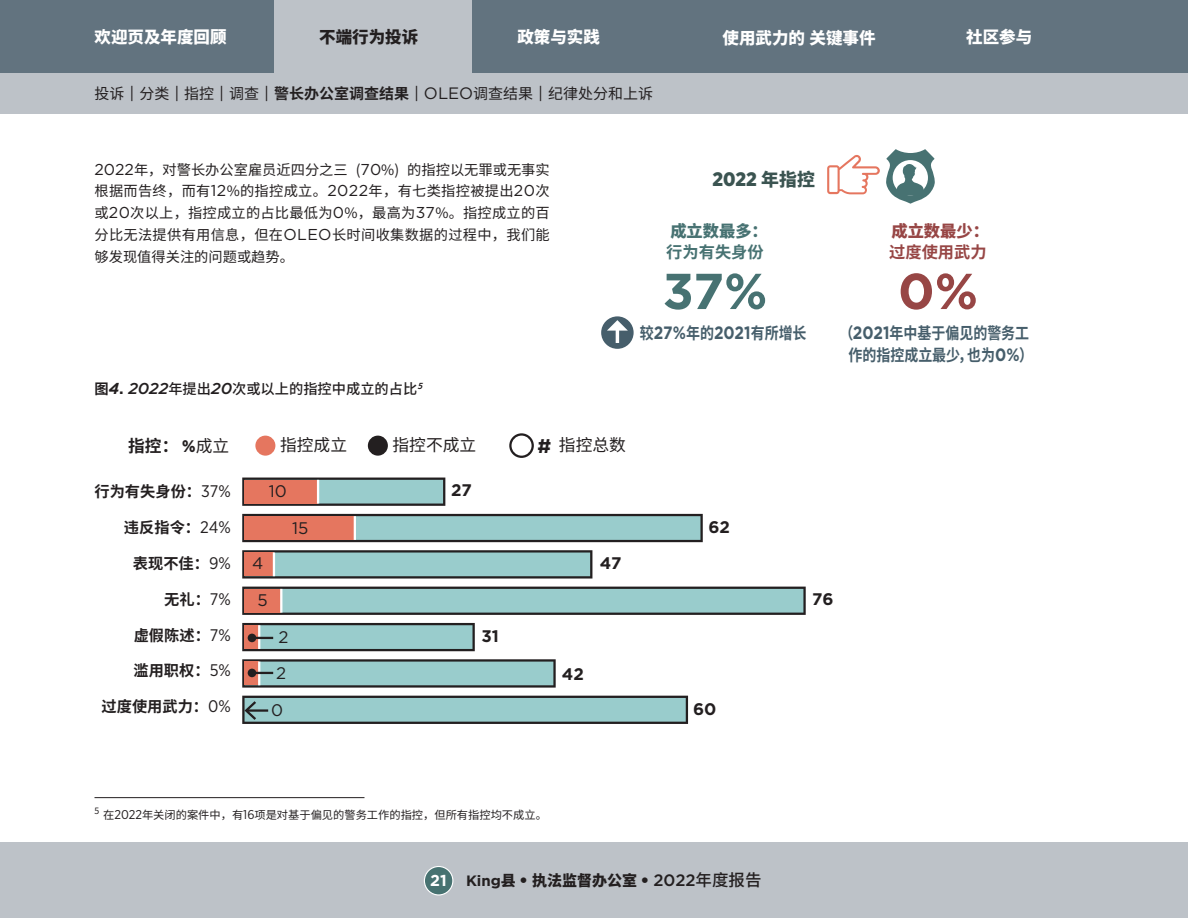
<style>
.page{position:relative;width:1188px;height:918px;background:#fff}
.page>*{position:absolute;margin:0;border:0;box-sizing:border-box;transform-origin:0 0}
.Images{font:700 50.4px "Gotham";color:#477272}
.Images-2{font:700 50.4px "Gotham";color:#974645}
.Images-3{font:700 19.8px "Gotham";color:#231f20}
.Images-4{font:900 19.5px "Gotham Narrow";color:#3b5451}
.Images-5{font:700 16.8px "Gotham";color:#231f20}
.Images-6{font:16.8px "Noto Sans CJ Ksc";color:#231f20}
.Images-7{font:16.8px "Gotham";color:#231f20}
.Images-8{font:700 16.8px "Noto Sans CJ Ksc";color:#231f20}
.t1{font:900 16.5px "Noto Sans CJ Ksc";color:#fff}
.t2{font:900 16.5px "Noto Sans CJ Ksc";color:#231f20}
.Images-9{font:700 16.2px/21.5px "Noto Sans CJ Ksc";color:#465e6b;text-align:center;scale:.86 1}
.Images-10{font:900 16.2px/21.1px "Noto Sans CJ Ksc";color:#477272}
.Images-11{font:900 16.2px/21.1px "Noto Sans CJ Ksc";color:#974645}
.Images-12{font:700 15.3px "Noto Sans CJ Ksc";color:#231f20}
.t3{font:15px "Noto Sans CJ Ksc";color:#231f20}
.t4{font:900 15px "Noto Sans CJ Ksc";color:#231f20}
.paragraph_gotham_10_5{font:14.25px/21.8px "Noto Sans CJ Ksc";letter-spacing:.02em;color:#231f20;text-align:justify}
.paragraph_gotham_10_5-2{font:500 14.25px "Noto Sans CJ Ksc";color:#231f20}
.footnote{font:11.25px "Noto Sans CJ Ksc";color:#231f20}
.s1{font-family:"Gotham";font-size:16.5px}
.s2{font-weight:700}
.s3{font-family:"Gotham";font-size:15.75px}
.s4{font-family:"Noto Sans CJ Ksc";font-size:17.85px}
.s5{font-family:"Gotham";font-weight:700;font-style:italic;font-size:15.75px}
.s6{font-family:"Gotham";font-weight:700;font-size:15.75px}
.s7{font-family:"Gotham";font-style:italic;font-size:15.75px}
.s8{font-family:"Gotham";font-size:17.85px}
.s9{font-family:"Gotham Narrow";font-weight:900}
.s10{font-weight:400}
.s11{font-family:"Gotham Narrow";font-weight:400;font-size:16.8px}
.s12{font-family:"Gotham Narrow";font-size:12.75px}
.s13{font-family:"Gotham";font-weight:700;font-size:15.75px;color:#fff}
.s14{font-family:"Gotham";font-weight:700}
.s15{font-family:"Gotham";font-weight:500;font-size:16.5px}
.s16{font-weight:500;font-size:16.5px}
</style>
<div class="page">
<div style="left:0;top:842px;width:1188px;height:76px;background:#bdc2c8"></div>
<div style="left:424px;top:867px;width:29px;height:28px;background:#477271;border-radius:50%"></div>
<div style="left:424px;top:866px;width:29px;height:30px;border:1px solid #fff;border-radius:50%"></div>
<div style="left:0;top:73px;width:1188px;height:40px;background:#bdc2c8"></div>
<div style="left:0;top:0;width:1188px;height:73px;background:#62737f"></div>
<div style="left:274px;top:0;width:198px;height:74px;background:#bdc2c8"></div>
<svg style="left:827px;top:155px;width:53px;height:39px"></svg>
<svg style="left:886px;top:149px;width:49px;height:55px"></svg>
<div style="left:601px;top:316px;width:33px;height:33px;background:#465e6b;border-radius:50%"></div>
<hr style="left:616px;top:329px;width:3px;height:14px;background:#fff">
<svg style="left:607px;top:320px;width:21px;height:11px"></svg>
<hr style="left:94px;top:797px;width:270px;height:1px;background:#231f20">
<svg style="left:509px;top:433px;width:25px;height:25px"></svg>
<div style="left:368px;top:436px;width:20px;height:20px;background:#231f20;border-radius:50%"></div>
<div style="left:255px;top:436px;width:20px;height:20px;background:#e5765f;border-radius:50%"></div>
<svg style="left:242px;top:478px;width:203px;height:28px;background:#7fa4a4"></svg>
<div style="left:245px;top:480px;width:73px;height:24px;background:#e5765f"></div>
<hr style="left:317px;top:480px;width:2px;height:24px;background:#fff">
<svg style="left:242px;top:514px;width:461px;height:28px;background:#82a9a9"></svg>
<div style="left:245px;top:516px;width:110px;height:24px;background:#e5765f"></div>
<hr style="left:354px;top:516px;width:2px;height:24px;background:#fff">
<svg style="left:242px;top:550px;width:350px;height:29px;background:#87aeae"></svg>
<div style="left:245px;top:553px;width:29px;height:23px;background:#e5765f"></div>
<hr style="left:273px;top:553px;width:2px;height:23px;background:#fff">
<svg style="left:242px;top:587px;width:564px;height:28px;background:#86afb0"></svg>
<div style="left:245px;top:589px;width:36px;height:24px;background:#e5765f"></div>
<hr style="left:280px;top:589px;width:2px;height:24px;background:#fff">
<svg style="left:242px;top:696px;width:446px;height:28px;background:#85aeaf"></svg>
<svg style="left:242px;top:659px;width:314px;height:29px;background:#87aeae"></svg>
<div style="left:245px;top:662px;width:14px;height:23px;background:#e5765f"></div>
<hr style="left:258px;top:662px;width:2px;height:23px;background:#fff">
<hr style="left:252px;top:672px;width:21px;height:2px;background:#231f20">
<div style="left:248px;top:669px;width:8px;height:8px;background:#231f20;border-radius:50%"></div>
<svg style="left:242px;top:623px;width:233px;height:28px;background:#84adad"></svg>
<div style="left:245px;top:625px;width:14px;height:24px;background:#e5765f"></div>
<hr style="left:258px;top:625px;width:2px;height:24px;background:#fff">
<hr style="left:252px;top:637px;width:21px;height:2px;background:#231f20">
<div style="left:248px;top:634px;width:8px;height:8px;background:#231f20;border-radius:50%"></div>
<p class="t1" style="left:94px;top:28px;width:133px">欢迎页及年度回顾</p>
<p class="t2" style="left:319px;top:28px;width:100px">不端行为投诉</p>
<p class="t1" style="left:517px;top:28px;width:84px">政策与实践</p>
<p class="t1" style="left:723px;top:28px;width:155px">使用武力的关键事件</p>
<p class="t1" style="left:966px;top:28px;width:67px">社区参与</p>
<p class="t3" style="left:94px;top:85px;width:560px">投诉 <span class="s1">|</span> 分类 <span class="s1">|</span> 指控 <span class="s1">|</span> 调查 <span class="s1">|</span> <span class="s2">警长办公室调查结果</span> <span class="s1">| OLEO</span>调查结果 <span class="s1">|</span> 纪律处分和上诉</p>
<p class="paragraph_gotham_10_5" style="left:94px;top:159px;width:457px"><span class="s3">2022</span>年，对警长办公室雇员近四分之三 (<span class="s3">70</span>%) 的指控以无罪或无事实根据而告终，而有<span class="s3">12</span>%的指控成立。<span class="s3">2022</span>年，有七类指控被提出<span class="s3">20</span>次或<span class="s3">20</span>次以上，指控成立的占比最低为<span class="s3">0</span>%，最高为<span class="s3">37</span>%。指控成立的百分比无法提供有用信息，但在<span class="s3">OLEO</span>长时间收集数据的过程中，我们能够发现值得关注的问题或趋势。</p>
<p class="Images-4" style="left:712px;top:166px;width:104px">2022 <span class="s4">年指控</span></p>
<p class="Images-10" style="left:666px;top:221px;width:103px">成立数最多：<span class="s2">行为有失身份</span></p>
<p class="Images" style="left:663px;top:258px;width:106px">37%</p>
<p class="Images-11" style="left:889px;top:221px;width:101px">成立数最少：<span class="s2">过度使用武力</span></p>
<p class="Images-2" style="left:898px;top:258px;width:82px">0%</p>
<p class="paragraph_gotham_10_5-2" style="left:94px;top:381px;width:335px"><span class="s2">图</span><span class="s5">4</span><span class="s6">.</span> <span class="s7">2022</span>年提出<span class="s7">20</span>次或以上的指控中成立的占比<sup>5</sup></p>
<p class="Images-9" style="left:640px;top:322px;width:195px">较<span class="s8">27%</span>年的<span class="s8">2021</span>有所增长</p>
<p class="Images-9" style="left:839px;top:323px;width:227px">（<span class="s8">2021</span>年中基于偏见的警务工作的指控成立最少，也为<span class="s8">0%</span>）</p>
<p class="Images-8" style="left:128px;top:436px;width:102px">指控： <span class="s9">%</span><span class="s10">成立</span></p>
<p class="Images-6" style="left:280px;top:436px;width:69px">指控成立</p>
<p class="Images-6" style="left:393px;top:436px;width:85px">指控不成立</p>
<p class="Images-6" style="left:559px;top:436px;width:69px">指控总数</p>
<p class="Images-12" style="left:95px;top:482px;width:138px">行为有失身份：<span class="s11">37%</span></p>
<p class="Images-12" style="left:124px;top:518px;width:108px">违反指令：<span class="s11">24%</span></p>
<p class="Images-12" style="left:133px;top:554px;width:99px">表现不佳：<span class="s11">9%</span></p>
<p class="Images-12" style="left:164px;top:590px;width:68px">无礼：<span class="s11">7%</span></p>
<p class="Images-12" style="left:134px;top:626px;width:99px">虚假陈述：<span class="s11">7%</span></p>
<p class="Images-12" style="left:133px;top:662px;width:99px">滥用职权：<span class="s11">5%</span></p>
<p class="Images-12" style="left:102px;top:698px;width:131px">过度使用武力：<span class="s11">0%</span></p>
<p class="Images-3" style="left:537px;top:433px;width:15px">#</p>
<p class="Images-7" style="left:269px;top:480px;width:19px">10</p>
<p class="Images-5" style="left:451px;top:479px;width:22px">27</p>
<p class="Images-7" style="left:292px;top:517px;width:18px">15</p>
<p class="Images-5" style="left:708px;top:516px;width:23px">62</p>
<p class="Images-7" style="left:252px;top:553px;width:13px">4</p>
<p class="Images-5" style="left:600px;top:552px;width:23px">47</p>
<p class="Images-7" style="left:257px;top:589px;width:12px">5</p>
<p class="Images-5" style="left:812px;top:588px;width:23px">76</p>
<p class="Images-7" style="left:278px;top:626px;width:12px">2</p>
<p class="Images-5" style="left:481px;top:625px;width:19px">31</p>
<p class="Images-7" style="left:276px;top:662px;width:12px">2</p>
<p class="Images-5" style="left:562px;top:663px;width:23px">42</p>
<p class="Images-7" style="left:250px;top:699px;width:35px">7 0</p>
<p class="Images-5" style="left:693px;top:698px;width:25px">60</p>
<p class="footnote" style="left:94px;top:808px;width:454px"><sup>5</sup> 在<span class="s12">2022</span>年关闭的案件中，有<span class="s12">16</span>项是对基于偏见的警务工作的指控，但所有指控均不成立。</p>
<p class="t4" style="left:430px;top:872px;width:333px"><span class="s13">21</span> <span class="s14">King</span>县 <span class="s1">•</span> 执法监督办公室 <span class="s1">•</span> <span class="s15">2022</span><span class="s16">年度报告</span></p>
</div>
